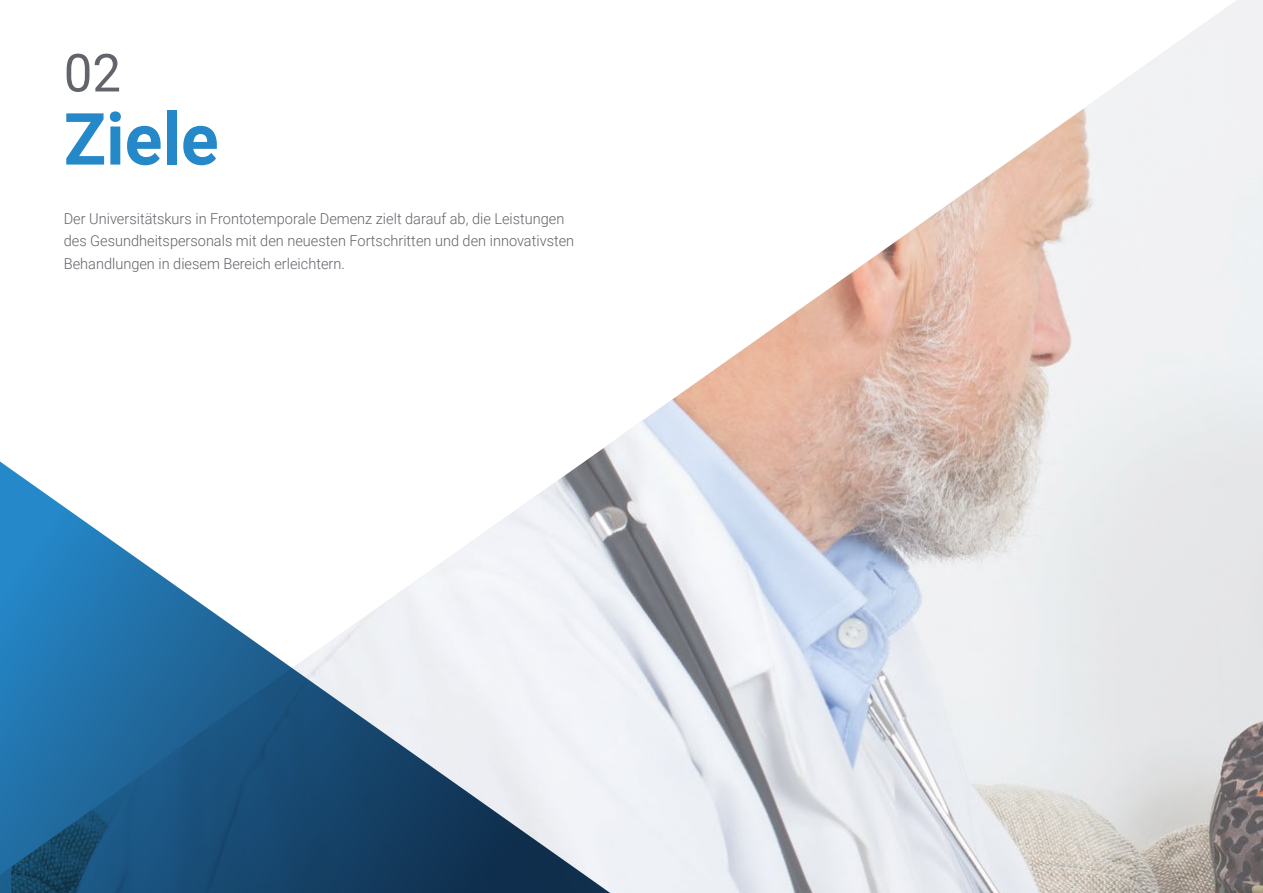
<style>
.page{position:relative;width:1263px;height:893px;background:#fff}
.page>*{position:absolute;margin:0;border:0;box-sizing:border-box;transform-origin:0 0}
.t1{font:700 72px "Roboto";color:#2488c9}
.t2{font:52.5px "Roboto";color:#61646a}
.t3{font:300 15px/22.5px "Roboto";color:#61646a}
</style>
<div class="page">
<img style="left:607px;top:0;width:656px;height:893px">
<svg style="left:0;top:446px;width:640px;height:447px"></svg>
<h2 class="t2" style="left:64px;top:36px;width:59px">02</h2>
<h1 class="t1" style="left:64px;top:89px;width:156px">Ziele</h1>
<p class="t3" style="left:64px;top:207px;width:512px">Der Universitätskurs in Frontotemporale Demenz zielt darauf ab, die Leistungen des Gesundheitspersonals mit den neuesten Fortschritten und den innovativsten<br>Behandlungen in diesem Bereich erleichtern.</p>
</div>
